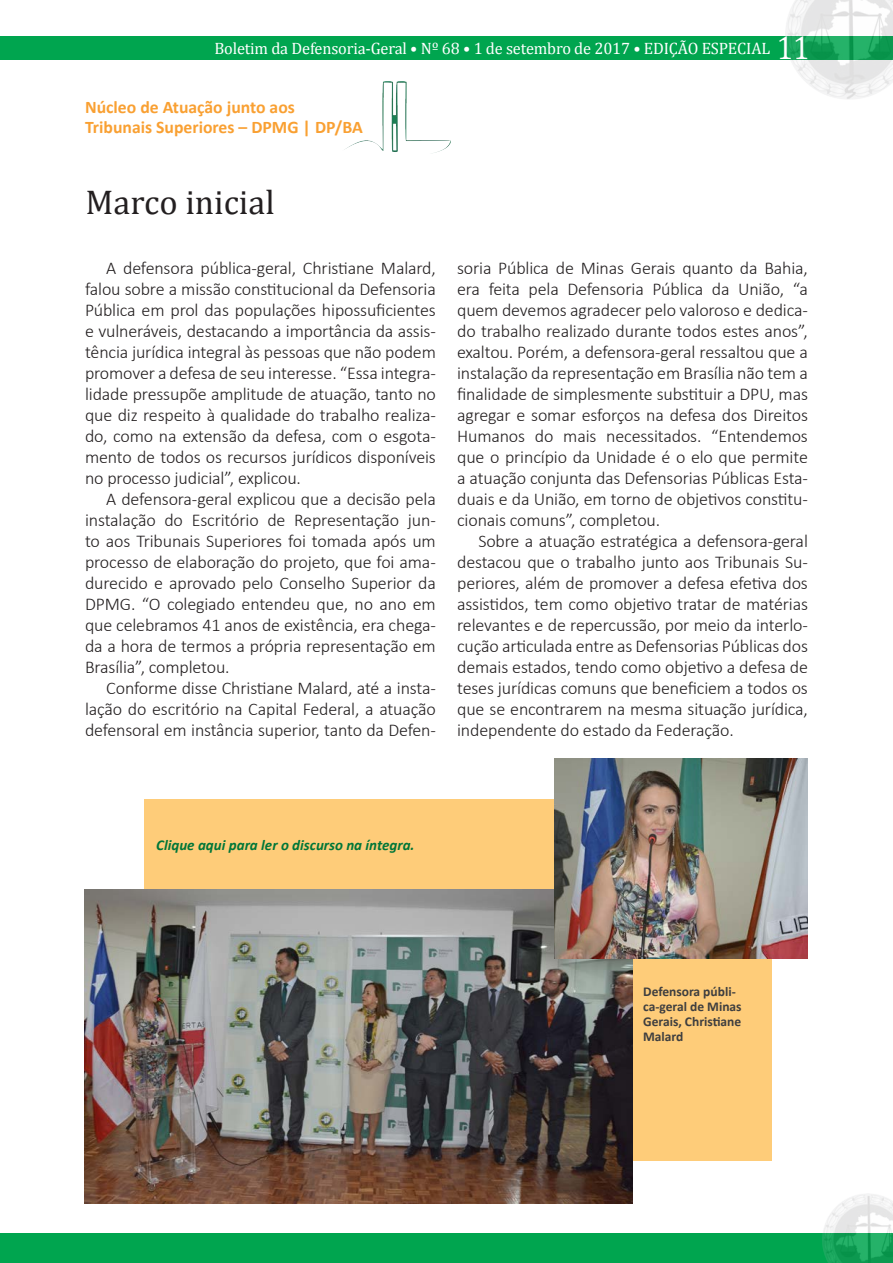
<style>
.page{position:relative;width:893px;height:1263px;background:#fff}
.page>*{position:absolute;margin:0;border:0;box-sizing:border-box;transform-origin:0 0}
.Titulo{font:34.5px "Cambria";color:#231f20}
.texto{font:300 18px/21px "Calibri";letter-spacing:-.01em;color:#231f20;text-align:justify}
.t1{font:700 17.7px/19px "Calibri";color:#f9a032}
.t2{font:16.5px "Cambria";letter-spacing:-.01em;color:#fff}
.link_saiu_na_midia{font:italic 700 15px "Calibri";color:#007638}
.Texto-legenda{font:700 13.5px/15px "Calibri";color:#3e3e3f}
.s1{font-size:33px}
</style>
<div class="page">
<div style="left:0;top:1234px;width:893px;height:29px;background:#00a54f"></div>
<div style="left:0;top:36px;width:893px;height:24px;background:#00a54f"></div>
<img style="left:786px;top:0;width:107px;height:99px">
<img style="left:823px;top:1194px;width:70px;height:69px">
<img style="left:344px;top:82px;width:106px;height:71px">
<div style="left:145px;top:799px;width:627px;height:362px;background:#fecc79"></div>
<img style="left:84px;top:890px;width:548px;height:313px">
<img style="left:555px;top:759px;width:253px;height:200px">
<p class="t2" style="left:214px;top:39px;width:596px">Boletim da Defensoria-Geral • Nº 68 • 1 de setembro de 2017 • EDIÇÃO ESPECIAL <span class="s1">11</span></p>
<p class="t1" style="left:85px;top:98px;width:279px">Núcleo de Atuação junto aos<br>Tribunais Superiores – DPMG | DP/BA</p>
<p class="Titulo" style="left:85px;top:182px;width:191px">Marco inicial</p>
<p class="texto" style="left:85px;top:257px;width:352px;text-indent:21px">A defensora pública-geral, Christiane Malard, falou sobre a missão constitucional da Defensoria Pública em prol das populações hipossuficientes e vulneráveis, destacando a importância da assis&shy;tência jurídica integral às pessoas que não podem promover a defesa de seu interesse. “Essa integra&shy;lidade pressupõe amplitude de atuação, tanto no que diz respeito à qualidade do trabalho realiza&shy;do, como na extensão da defesa, com o esgota&shy;mento de todos os recursos jurídicos disponíveis no processo judicial”, explicou.</p>
<p class="texto" style="left:85px;top:488px;width:352px;text-indent:21px">A defensora-geral explicou que a decisão pela instalação do Escritório de Representação jun&shy;to aos Tribunais Superiores foi tomada após um processo de elaboração do projeto, que foi ama&shy;durecido e aprovado pelo Conselho Superior da DPMG. “O colegiado entendeu que, no ano em que celebramos 41 anos de existência, era chega&shy;da a hora de termos a própria representação em Brasília”, completou.</p>
<p class="texto" style="left:85px;top:677px;width:352px;text-indent:21px">Conforme disse Christiane Malard, até a insta&shy;lação do escritório na Capital Federal, a atuação defensoral em instância superior, tanto da Defen-</p>
<p class="texto" style="left:457px;top:257px;width:352px">soria Pública de Minas Gerais quanto da Bahia, era feita pela Defensoria Pública da União, “a quem devemos agradecer pelo valoroso e dedica&shy;do trabalho realizado durante todos estes anos”, exaltou. Porém, a defensora-geral ressaltou que a instalação da representação em Brasília não tem a finalidade de simplesmente substituir a DPU, mas agregar e somar esforços na defesa dos Direitos Humanos do mais necessitados. “Entendemos que o princípio da Unidade é o elo que permite a atuação conjunta das Defensorias Públicas Esta&shy;duais e da União, em torno de objetivos constitu&shy;cionais comuns”, completou.</p>
<p class="texto" style="left:457px;top:530px;width:352px;text-indent:21px">Sobre a atuação estratégica a defensora-geral destacou que o trabalho junto aos Tribunais Su&shy;periores, além de promover a defesa efetiva dos assistidos, tem como objetivo tratar de matérias relevantes e de repercussão, por meio da interlo&shy;cução articulada entre as Defensorias Públicas dos demais estados, tendo como objetivo a defesa de teses jurídicas comuns que beneficiem a todos os que se encontrarem na mesma situação jurídica, independente do estado da Federação.</p>
<p class="link_saiu_na_midia" style="left:156px;top:836px;width:260px">Clique aqui para ler o discurso na íntegra.</p>
<p class="Texto-legenda" style="left:643px;top:984px;width:100px">Defensora públi&shy;ca-geral de Minas<br>Gerais, Christiane<br>Malard</p>
</div>
